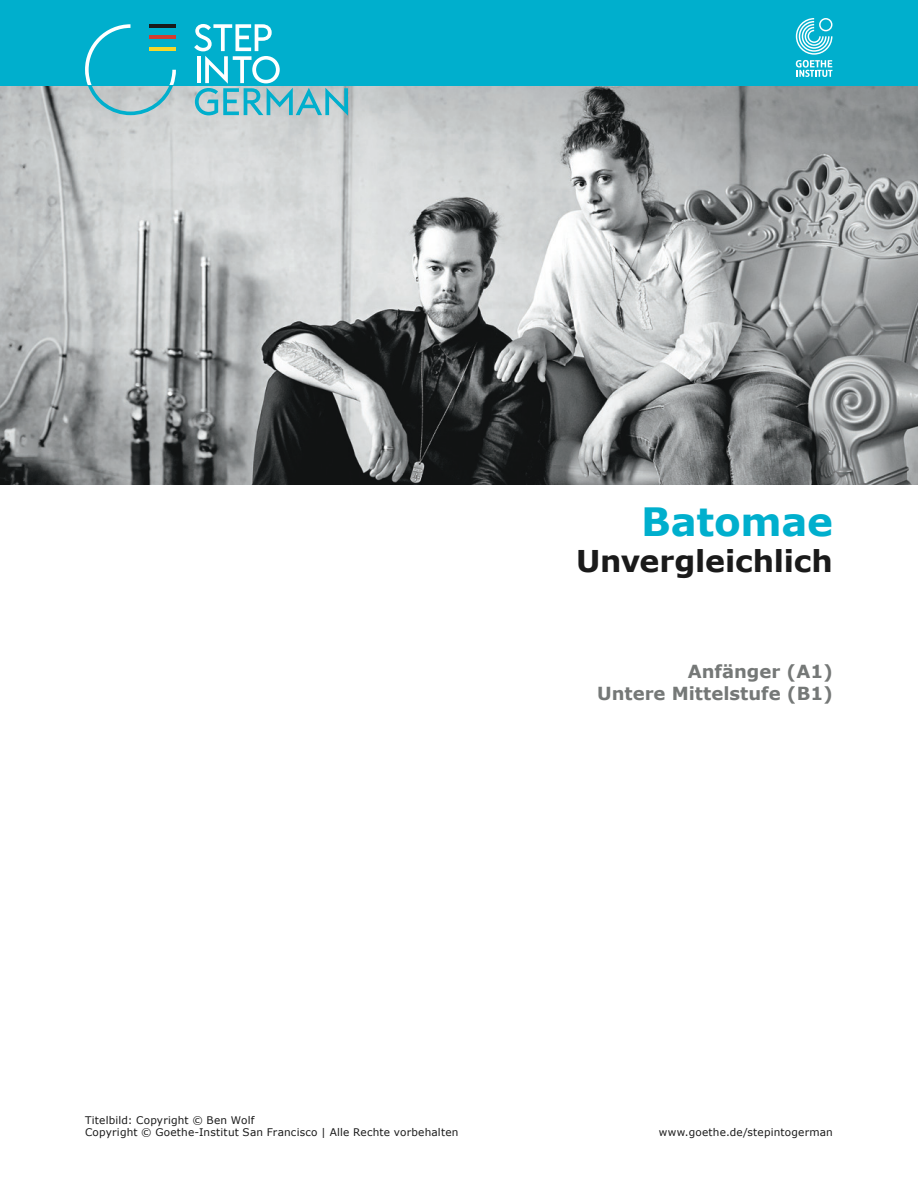
<style>
.page{position:relative;width:918px;height:1188px;background:#fff}
.page>*{position:absolute;margin:0;border:0;box-sizing:border-box;transform-origin:0 0}
.t1{font:700 39px "Verdana";letter-spacing:-.01em;color:#00afcd}
.t2{font:700 30px "Verdana";letter-spacing:-.01em;color:#1a1a1a}
.t3{font:700 18px/21.6px "Verdana";color:#757877;text-align:right}
.t4{font:10.5px/11.2px "Verdana";letter-spacing:.02em;color:#1a1a1a}
</style>
<div class="page">
<img style="left:0;top:85px;width:918px;height:400px">
<div style="left:0;top:0;width:918px;height:85px;background:#00afcd"></div>
<svg style="left:796px;top:18px;width:36px;height:59px"></svg>
<svg style="left:194px;top:24px;width:154px;height:92px"></svg>
<svg style="left:85px;top:24px;width:91px;height:91px"></svg>
<h1 class="t1" style="left:641px;top:497px;width:193px">Batomae</h1>
<h2 class="t2" style="left:576px;top:542px;width:258px">Unvergleichlich</h2>
<h3 class="t3" style="left:597px;top:661px;width:237px">Anfänger (A1)<br>Untere Mittelstufe (B1)</h3>
<p class="t4" style="left:85px;top:1115px;width:375px">Titelbild: Copyright © Ben Wolf<br>Copyright © Goethe-Institut San Francisco | Alle Rechte vorbehalten</p>
<p class="t4" style="left:659px;top:1126px;width:176px">www.goethe.de/stepintogerman</p>
</div>
